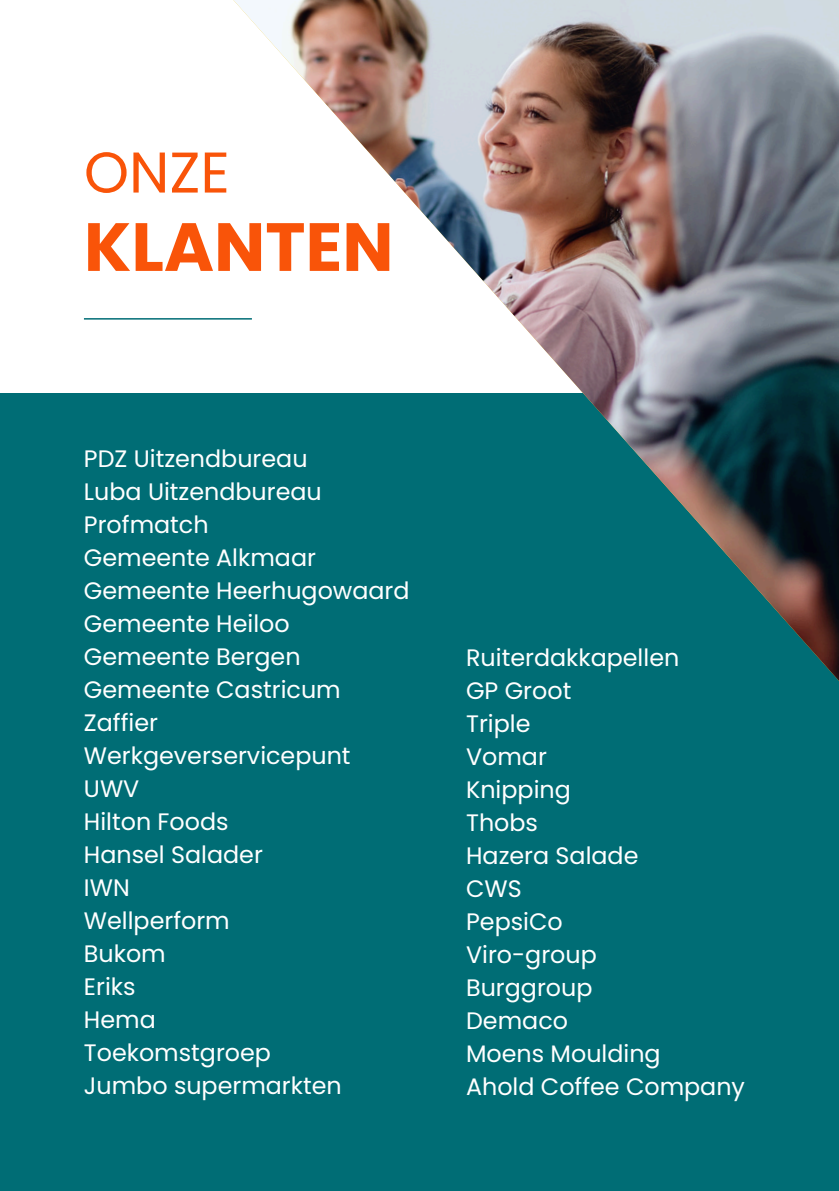
<style>
.page{position:relative;width:839px;height:1191px;background:#fff}
.page>*{position:absolute;margin:0;border:0;box-sizing:border-box;transform-origin:0 0}
.t1{font:700 68px "Poppins";color:#f95409}
.t2{font:57.4px "Poppins";color:#f95409}
.t3{font:23.8px "Poppins";color:#fff}
</style>
<div class="page">
<hr style="left:84px;top:318px;width:168px;height:2px;background:#006d75">
<div style="left:0;top:393px;width:838px;height:798px;background:#006d75"></div>
<img style="left:148px;top:0;width:690px;height:680px">
<p class="t2" style="left:84px;top:132px;width:147px">ONZE</p>
<h2 class="t1" style="left:84px;top:200px;width:311px">KLANTEN</h2>
<h1 class="t3" style="left:84px;top:442px;width:225px">PDZ Uitzendbureau</h1>
<p class="t3" style="left:84px;top:475px;width:239px">Luba Uitzendbureau</p>
<p class="t3" style="left:84px;top:508px;width:126px">Profmatch</p>
<p class="t3" style="left:84px;top:541px;width:233px">Gemeente Alkmaar</p>
<p class="t3" style="left:84px;top:574px;width:327px">Gemeente Heerhugowaard</p>
<p class="t3" style="left:84px;top:607px;width:207px">Gemeente Heiloo</p>
<p class="t3" style="left:84px;top:640px;width:218px">Gemeente Bergen</p>
<p class="t3" style="left:84px;top:673px;width:258px">Gemeente Castricum</p>
<p class="t3" style="left:84px;top:706px;width:76px">Zaffier</p>
<p class="t3" style="left:84px;top:739px;width:268px">Werkgeverservicepunt</p>
<p class="t3" style="left:84px;top:772px;width:57px">UWV</p>
<p class="t3" style="left:84px;top:805px;width:146px">Hilton Foods</p>
<p class="t3" style="left:84px;top:838px;width:180px">Hansel Salader</p>
<p class="t3" style="left:84px;top:871px;width:47px">IWN</p>
<p class="t3" style="left:84px;top:904px;width:147px">Wellperform</p>
<p class="t3" style="left:84px;top:937px;width:83px">Bukom</p>
<p class="t3" style="left:84px;top:970px;width:53px">Eriks</p>
<p class="t3" style="left:84px;top:1003px;width:73px">Hema</p>
<p class="t3" style="left:84px;top:1036px;width:188px">Toekomstgroep</p>
<p class="t3" style="left:84px;top:1069px;width:259px">Jumbo supermarkten</p>
<p class="t3" style="left:466px;top:641px;width:215px">Ruiterdakkapellen</p>
<p class="t3" style="left:466px;top:674px;width:107px">GP Groot</p>
<p class="t3" style="left:466px;top:707px;width:66px">Triple</p>
<p class="t3" style="left:466px;top:740px;width:82px">Vomar</p>
<p class="t3" style="left:466px;top:773px;width:106px">Knipping</p>
<p class="t3" style="left:466px;top:806px;width:73px">Thobs</p>
<p class="t3" style="left:466px;top:839px;width:174px">Hazera Salade</p>
<p class="t3" style="left:466px;top:872px;width:57px">CWS</p>
<p class="t3" style="left:466px;top:905px;width:98px">PepsiCo</p>
<p class="t3" style="left:466px;top:938px;width:132px">Viro-group</p>
<p class="t3" style="left:466px;top:971px;width:128px">Burggroup</p>
<p class="t3" style="left:466px;top:1004px;width:103px">Demaco</p>
<p class="t3" style="left:466px;top:1037px;width:196px">Moens Moulding</p>
<p class="t3" style="left:466px;top:1070px;width:280px">Ahold Coffee Company</p>
</div>
